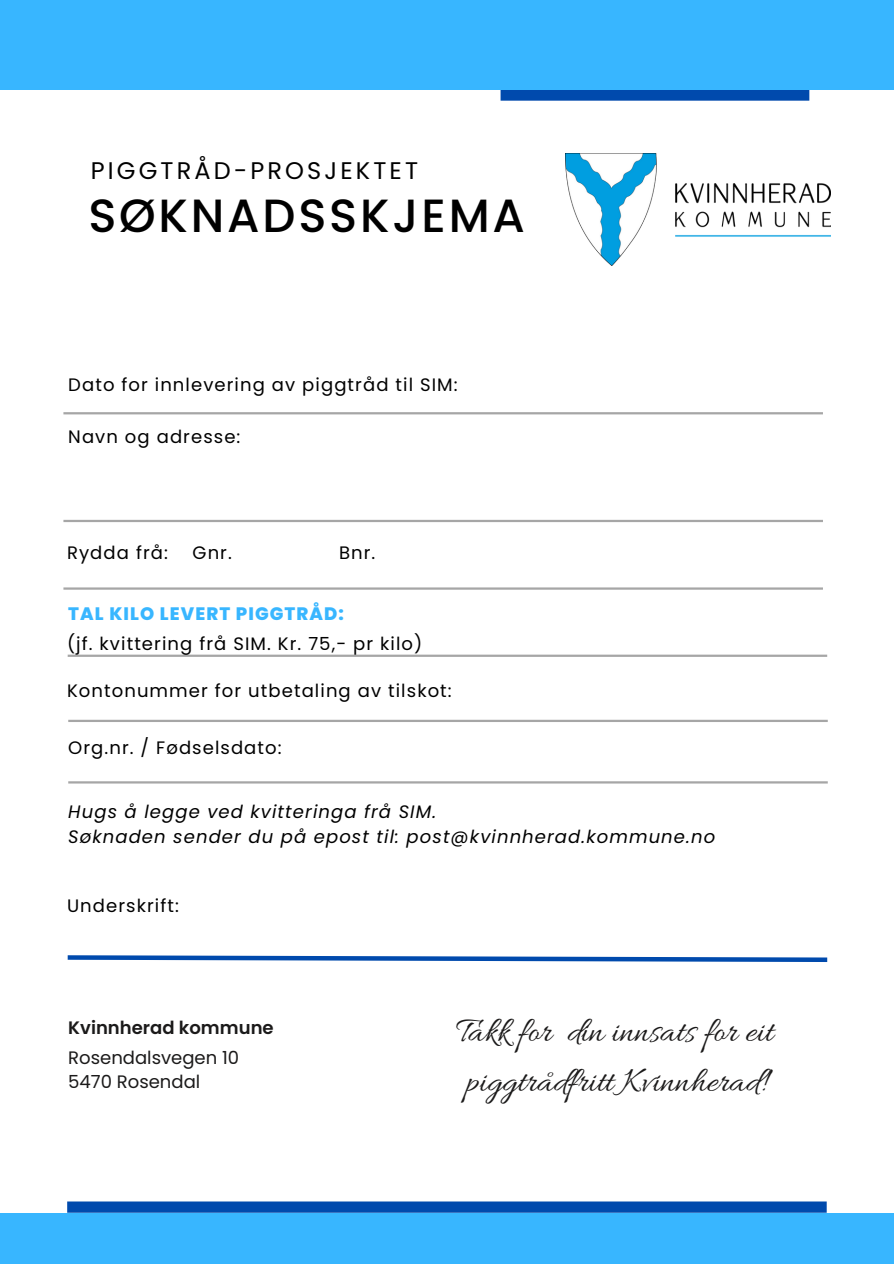
<style>
.page{position:relative;width:894px;height:1264px;background:#fff}
.page>*{position:absolute;margin:0;border:0;box-sizing:border-box;transform-origin:0 0}
.t1{font:500 46.5px "Poppins";letter-spacing:.06em;color:#000}
.t2{font:36px/49.5px "Allura";color:#1b1a1a}
.t3{font:24px "Poppins";letter-spacing:.13em;color:#000}
.t4{font:18px "Poppins";letter-spacing:.06em;color:#000}
.t5{font:italic 18px "Poppins";letter-spacing:.06em;color:#000}
.t6{font:18px "Poppins";color:#1b1a1a}
.t7{font:800 18px "Poppins";letter-spacing:.06em;color:#38b6ff}
.t8{font:600 18px "Poppins";color:#1b1a1a}
</style>
<div class="page">
<svg style="left:67px;top:955px;width:761px;height:7px"></svg>
<div style="left:500px;top:89px;width:309px;height:12px;background:#004aad"></div>
<div style="left:67px;top:1201px;width:759px;height:11px;background:#004aad"></div>
<hr style="left:68px;top:654px;width:759px;height:3px;background:#a6a6a6">
<hr style="left:68px;top:719px;width:759px;height:3px;background:#a6a6a6">
<hr style="left:68px;top:781px;width:759px;height:2px;background:#a6a6a6">
<div style="left:0;top:0;width:893px;height:89px;background:#38b6ff"></div>
<div style="left:0;top:1212px;width:893px;height:51px;background:#38b6ff"></div>
<img style="left:565px;top:153px;width:264px;height:112px">
<hr style="left:63px;top:412px;width:759px;height:2px;background:#a6a6a6">
<hr style="left:63px;top:520px;width:759px;height:2px;background:#a6a6a6">
<hr style="left:63px;top:587px;width:759px;height:2px;background:#a6a6a6">
<p class="t3" style="left:91px;top:153px;width:329px">PIGGTRÅD-PROSJEKTET</p>
<p class="t1" style="left:88px;top:183px;width:438px">SØKNADSSKJEMA</p>
<p class="t4" style="left:68px;top:372px;width:391px">Dato for innlevering av piggtråd til SIM:</p>
<p class="t4" style="left:68px;top:424px;width:174px">Navn og adresse:</p>
<p class="t4" style="left:67px;top:540px;width:102px">Rydda frå:</p>
<p class="t4" style="left:192px;top:540px;width:41px">Gnr.</p>
<p class="t4" style="left:339px;top:540px;width:38px">Bnr.</p>
<p class="t7" style="left:68px;top:600px;width:277px">TAL KILO LEVERT PIGGTRÅD:</p>
<p class="t4" style="left:67px;top:630px;width:357px">(jf. kvittering frå SIM. Kr. 75,- pr kilo)</p>
<p class="t4" style="left:67px;top:678px;width:386px">Kontonummer for utbetaling av tilskot:</p>
<p class="t4" style="left:68px;top:735px;width:215px">Org.nr. / Fødselsdato:</p>
<p class="t5" style="left:68px;top:798px;width:369px">Hugs å legge ved kvitteringa frå SIM.</p>
<p class="t5" style="left:68px;top:823px;width:648px">Søknaden sender du på epost til: post@kvinnherad.kommune.no</p>
<p class="t4" style="left:67px;top:893px;width:113px">Underskrift:</p>
<p class="t8" style="left:68px;top:1015px;width:207px">Kvinnherad kommune</p>
<p class="t2" style="left:456px;top:1008px;width:318px">Takk for din innsats for eit piggtrådfritt Kvinnherad!</p>
<p class="t6" style="left:68px;top:1044px;width:172px">Rosendalsvegen 10</p>
<p class="t6" style="left:68px;top:1069px;width:133px">5470 Rosendal</p>
</div>
